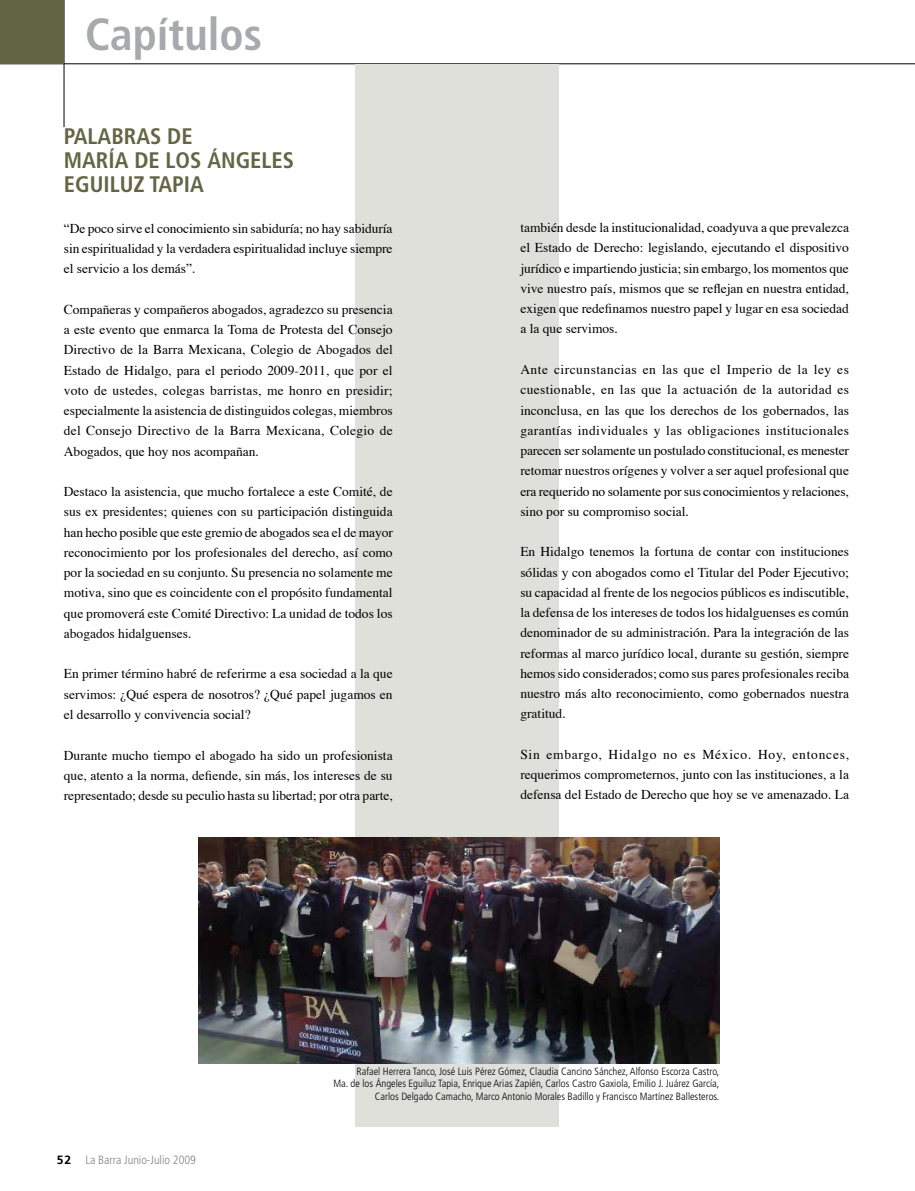
<style>
.page{position:relative;width:915px;height:1191px;background:#fff}
.page>*{position:absolute;margin:0;border:0;box-sizing:border-box;transform-origin:0 0}
.t1{font:700 condensed 45px "Frutiger";color:#a7a9ac}
.t2{font:700 condensed 22.5px/24px "Frutiger";color:#626644}
.t3{font:13.5px/20.2px "Times";color:#000;text-align:justify}
.t4{font:300 condensed 12px "Frutiger";color:#808285}
.t5{font:300 condensed 10.5px/12.6px "Frutiger";color:#000;text-align:right}
.s1{font-weight:700;font-stretch:normal;color:#000}
</style>
<div class="page">
<hr style="left:0;top:64px;width:914px;height:1px;background:#000">
<hr style="left:64px;top:0;width:1px;height:127px;background:#000">
<div style="left:0;top:0;width:64px;height:64px;background:#626644"></div>
<div style="left:355px;top:64px;width:203px;height:1062px;background:#e0e0da"></div>
<img style="left:198px;top:837px;width:520px;height:226px">
<h1 class="t1" style="left:85px;top:8px;width:178px">Capítulos</h1>
<h2 class="t2" style="left:64px;top:124px;width:232px">PALABRAS DE<br>MARÍA DE LOS ÁNGELES<br>EGUILUZ TAPIA</h2>
<p class="t3" style="left:64px;top:219px;width:330px">“De poco sirve el conocimiento sin sabiduría; no hay sabiduría sin espiritualidad y la verdadera espiritualidad incluye siempre el servicio a los demás”.</p>
<p class="t3" style="left:64px;top:300px;width:330px">Compañeras y compañeros abogados, agradezco su presencia a este evento que enmarca la Toma de Protesta del Consejo Directivo de la Barra Mexicana, Colegio de Abogados del Estado de Hidalgo, para el periodo 2009-2011, que por el voto de ustedes, colegas barristas, me honro en presidir; especialmente la asistencia de distinguidos colegas, miembros del Consejo Directivo de la Barra Mexicana, Colegio de Abogados, que hoy nos acompañan.</p>
<p class="t3" style="left:64px;top:482px;width:330px">Destaco la asistencia, que mucho fortalece a este Comité, de sus ex presidentes; quienes con su participación distinguida han hecho posible que este gremio de abogados sea el de mayor reconocimiento por los profesionales del derecho, así como por la sociedad en su conjunto. Su presencia no solamente me motiva, sino que es coincidente con el propósito fundamental que promoverá este Comité Directivo: La unidad de todos los abogados hidalguenses.</p>
<p class="t3" style="left:64px;top:664px;width:330px">En primer término habré de referirme a esa sociedad a la que servimos: ¿Qué espera de nosotros? ¿Qué papel jugamos en el desarrollo y convivencia social?</p>
<p class="t3" style="left:64px;top:745px;width:330px">Durante mucho tiempo el abogado ha sido un profesionista que, atento a la norma, defiende, sin más, los intereses de su representado; desde su peculio hasta su libertad; por otra parte,</p>
<p class="t3" style="left:520px;top:218px;width:330px">también desde la institucionalidad, coadyuva a que prevalezca el Estado de Derecho: legislando, ejecutando el dispositivo jurídico e impartiendo justicia; sin embargo, los momentos que vive nuestro país, mismos que se reflejan en nuestra entidad, exigen que redefinamos nuestro papel y lugar en esa sociedad a la que servimos.</p>
<p class="t3" style="left:520px;top:360px;width:330px">Ante circunstancias en las que el Imperio de la ley es cuestionable, en las que la actuación de la autoridad es inconclusa, en las que los derechos de los gobernados, las garantías individuales y las obligaciones institucionales parecen ser solamente un postulado constitucional, es menester retomar nuestros orígenes y volver a ser aquel profesional que era requerido no solamente por sus conocimientos y relaciones, sino por su compromiso social.</p>
<p class="t3" style="left:520px;top:542px;width:330px">En Hidalgo tenemos la fortuna de contar con instituciones sólidas y con abogados como el Titular del Poder Ejecutivo; su capacidad al frente de los negocios públicos es indiscutible, la defensa de los intereses de todos los hidalguenses es común denominador de su administración. Para la integración de las reformas al marco jurídico local, durante su gestión, siempre hemos sido considerados; como sus pares profesionales reciba nuestro más alto reconocimiento, como gobernados nuestra gratitud.</p>
<p class="t3" style="left:520px;top:745px;width:330px">Sin embargo, Hidalgo no es México. Hoy, entonces, requerimos comprometernos, junto con las instituciones, a la defensa del Estado de Derecho que hoy se ve amenazado. La</p>
<p class="t4" style="left:57px;top:1153px;width:141px"><span class="s1">52</span> La Barra Junio-Julio 2009</p>
<p class="t5" style="left:333px;top:1064px;width:387px">Rafael Herrera Tanco, José Luis Pérez Gómez, Claudia Cancino Sánchez, Alfonso Escorza Castro,<br>Ma. de los Ángeles Eguiluz Tapia, Enrique Arias Zapién, Carlos Castro Gaxiola, Emilio J. Juárez García,<br>Carlos Delgado Camacho, Marco Antonio Morales Badillo y Francisco Martínez Ballesteros.</p>
</div>
